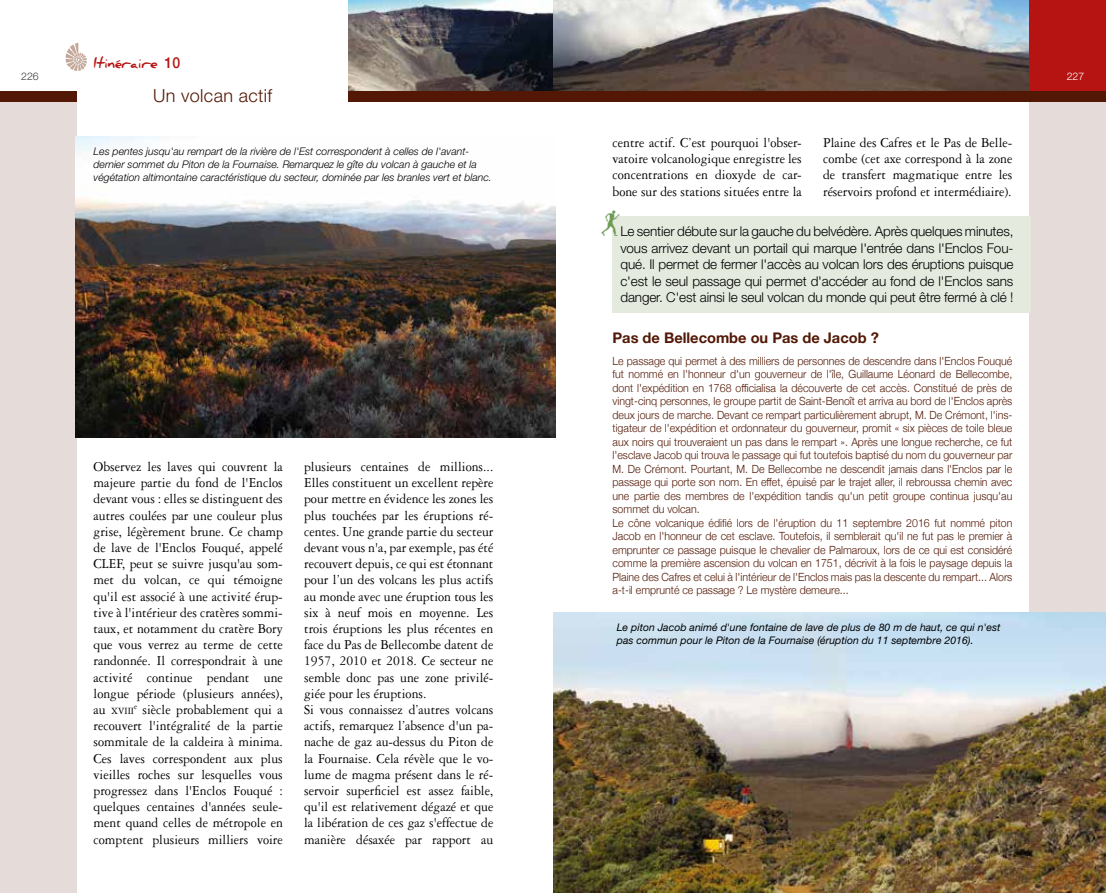
<style>
.page{position:relative;width:1106px;height:893px;background:#fff}
.page>*{position:absolute;margin:0;border:0;box-sizing:border-box;transform-origin:0 0}
.t1{font:27px "Sportive";color:#6e9c55}
.t2{font:300 18px "Helvetica Neue LT Std";letter-spacing:.02em;color:#521805}
.t3{font:700 15px "Daniel";color:#b51412;scale:.94 1}
.t4{font:700 14.7px "Helvetica Neue";color:#521805}
.t5{font:14.55px/16.2px "Garamond Three";color:#000;text-align:justify;scale:.94 1}
.t6{font:300 13.5px/16.5px "Helvetica Neue LT Std";letter-spacing:-.01em;color:#000;text-align:justify}
.t7{font:300 11.25px/13.5px "Helvetica Neue";color:#521805;scale:.94 1}
.t8{font:italic 300 10.5px/12.8px "Helvetica Neue LT Std";color:#000}
.t9{font:italic 10.5px/12.8px "Helvetica Neue LT Std";color:#000}
.t10{font:300 10.5px "Helvetica Neue LT Std";color:#3c3c3b}
.t11{font:300 10.5px "Helvetica Neue LT Std";color:#fff}
.t12{font:10.2px "Garamond Three SC";color:#000;scale:.94 1}
.s1{font-family:"Helvetica Neue";font-weight:500}
.s2{font-family:"Garamond Three";font-size:14.55px}
</style>
<div class="page">
<img style="left:349px;top:0;width:204px;height:91px">
<img style="left:553px;top:0;width:476px;height:91px">
<div style="left:0;top:91px;width:77px;height:11px;background:#521805"></div>
<div style="left:0;top:102px;width:77px;height:791px;background:#e5dcd9"></div>
<div style="left:349px;top:91px;width:204px;height:11px;background:#521805"></div>
<img style="left:65px;top:43px;width:22px;height:28px">
<div style="left:1029px;top:0;width:77px;height:99px;background:#b51412"></div>
<div style="left:553px;top:91px;width:553px;height:11px;background:#521805"></div>
<div style="left:1029px;top:102px;width:77px;height:791px;background:#e5dcd9"></div>
<img style="left:76px;top:136px;width:479px;height:301px">
<img style="left:553px;top:612px;width:553px;height:281px">
<div style="left:612px;top:216px;width:418px;height:97px;background:#e5eade"></div>
<p class="t3" style="left:94px;top:54px;width:94px">Itinéraire <span class="s1">10</span></p>
<p class="t10" style="left:21px;top:70px;width:19px">226</p>
<p class="t11" style="left:1066px;top:70px;width:19px">227</p>
<p class="t2" style="left:153px;top:85px;width:121px">Un volcan actif</p>
<p class="t8" style="left:94px;top:145px;width:400px">Les pentes jusqu'au rempart de la rivière de l'Est correspondent à celles de l'avant&shy;dernier sommet du Piton de la Fournaise. Remarquez le gîte du volcan à gauche et la végétation altimontaine caractéristique du secteur, dominée par les branles vert et blanc.</p>
<p class="t5" style="left:94px;top:459px;width:203px">Observez les laves qui couvrent la majeure partie du fond de l'Enclos devant vous : elles se distinguent des autres coulées par une couleur plus grise, légèrement brune. Ce champ de lave de l'Enclos Fouqué, appelé CLEF, peut se suivre jusqu'au som&shy;met du volcan, ce qui témoigne qu'il est associé à une activité érup&shy;tive à l'intérieur des cratères sommi&shy;taux, et notamment du cratère Bory que vous verrez au terme de cette randonnée. Il correspondrait à une activité continue pendant une longue période (plusieurs années),</p>
<p class="t12" style="left:94px;top:705px;width:45px"><span class="s2">au</span> xviii</p>
<p class="t5" style="left:94px;top:702px;width:203px;text-indent:40px"><sup>e</sup> siècle probablement qui a recouvert l'intégralité de la partie sommitale de la caldeira à minima.<br>Ces laves correspondent aux plus vieilles roches sur lesquelles vous progressez dans l'Enclos Fouqué : quelques centaines d'années seule&shy;ment quand celles de métropole en comptent plusieurs milliers voire</p>
<p class="t5" style="left:304px;top:459px;width:203px;text-align:left">plusieurs centaines de millions...<br>Elles constituent un excellent repère pour mettre en évidence les zones les plus touchées par les éruptions ré&shy;centes. Une grande partie du secteur devant vous n'a, par exemple, pas été recouvert depuis, ce qui est étonnant pour l’un des volcans les plus actifs au monde avec une éruption tous les six à neuf mois en moyenne. Les trois éruptions les plus récentes en face du Pas de Bellecombe datent de 1957, 2010 et 2018. Ce secteur ne semble donc pas une zone privilé&shy;giée pour les éruptions.<br>Si vous connaissez d’autres volcans actifs, remarquez l’absence d'un pa&shy;nache de gaz au-dessus du Piton de la Fournaise. Cela révèle que le vo&shy;lume de magma présent dans le ré&shy;servoir superficiel est assez faible, qu'il est relativement dégazé et que la libération de ces gaz s'effectue de manière désaxée par rapport au</p>
<p class="t5" style="left:612px;top:135px;width:203px">centre actif. C’est pourquoi l'obser&shy;vatoire volcanologique enregistre les concentrations en dioxyde de car&shy;bone sur des stations situées entre la</p>
<p class="t5" style="left:823px;top:135px;width:203px">Plaine des Cafres et le Pas de Belle&shy;combe (cet axe correspond à la zone de transfert magmatique entre les réservoirs profond et intermédiaire).</p>
<h1 class="t1" style="left:597px;top:209px;width:28px">H</h1>
<p class="t6" style="left:620px;top:223px;width:394px">Le sentier débute sur la gauche du belvédère. Après quelques minutes, vous arrivez devant un portail qui marque l'entrée dans l'Enclos Fou&shy;qué. Il permet de fermer l'accès au volcan lors des éruptions puisque c'est le seul passage qui permet d'accéder au fond de l'Enclos sans danger. C'est ainsi le seul volcan du monde qui peut être fermé à clé !</p>
<p class="t4" style="left:612px;top:326px;width:268px">Pas de Bellecombe ou Pas de Jacob ?</p>
<p class="t7" style="left:612px;top:353px;width:427px">Le passage qui permet à des milliers de personnes de descendre dans l'Enclos Fouqué fut nommé en l'honneur d'un gouverneur de l'île, Guillaume Léonard de Bellecombe, dont l'expédition en 1768 officialisa la découverte de cet accès. Constitué de près de vingt-cinq personnes, le groupe partit de Saint-Benoît et arriva au bord de l'Enclos après deux jours de marche. Devant ce rempart particulièrement abrupt, M. De Crémont, l'ins&shy;tigateur de l'expédition et ordonnateur du gouverneur, promit « six pièces de toile bleue aux noirs qui trouveraient un pas dans le rempart ». Après une longue recherche, ce fut l'esclave Jacob qui trouva le passage qui fut toutefois baptisé du nom du gouverneur par M. De Crémont. Pourtant, M. De Bellecombe ne descendit jamais dans l'Enclos par le passage qui porte son nom. En effet, épuisé par le trajet aller, il rebroussa chemin avec une partie des membres de l'expédition tandis qu'un petit groupe continua jusqu'au sommet du volcan.<br>Le cône volcanique édifié lors de l'éruption du 11 septembre 2016 fut nommé piton Jacob en l'honneur de cet esclave. Toutefois, il semblerait qu'il ne fut pas le premier à emprunter ce passage puisque le chevalier de Palmaroux, lors de ce qui est considéré comme la première ascension du volcan en 1751, décrivit à la fois le paysage depuis la Plaine des Cafres et celui à l'intérieur de l'Enclos mais pas la descente du rempart... Alors a-t-il emprunté ce passage ? Le mystère demeure...</p>
<p class="t9" style="left:617px;top:621px;width:385px">Le piton Jacob animé d'une fontaine de lave de plus de 80 m de haut, ce qui n'est pas commun pour le Piton de la Fournaise (éruption du 11 septembre 2016).</p>
</div>
